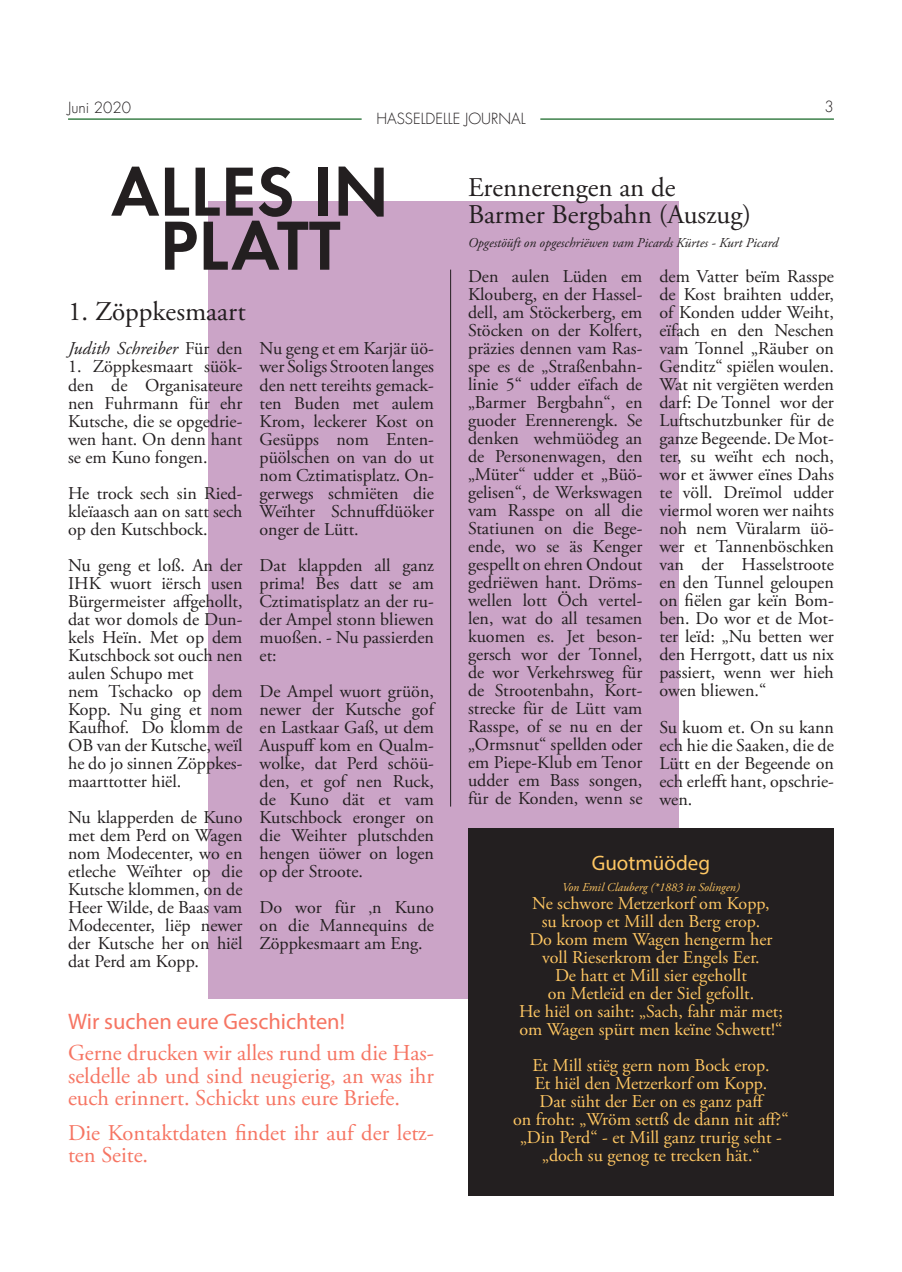
<style>
.page{position:relative;width:902px;height:1272px;background:#fff}
.page>*{position:absolute;margin:0;border:0;box-sizing:border-box;transform-origin:0 0}
.t1{font:72px "Futura TOT Dem";color:#231f20}
.t2{font:27px "Adobe Garamond Pro";color:#231f20}
.t3{font:22.65px "Adobe Garamond Pro";color:#f67563}
.t4{font:22.5px/22.5px "Adobe Garamond Pro";color:#f67563}
.t5{font:22.5px "Myriad Pro";color:#f67563}
.t6{font:21px "Myriad Pro";color:#ffc763}
.t7{font:18px/18px "Adobe Garamond Pro";color:#231f20;text-align:justify}
.t8{font:18px "Adobe Garamond Pro";color:#ffc763}
.t9{font:italic 18px "Adobe Garamond Pro";color:#231f20}
.t10{font:300 15px "Futura Com";color:#231f20}
.t11{font:italic 13.5px "Adobe Garamond Pro";color:#231f20}
.t12{font:italic 12px "Adobe Garamond Pro";color:#ffc763}
.s1{font-style:normal}
</style>
<div class="page">
<hr style="left:68px;top:118px;width:293px;height:2px;background:#3e814b">
<hr style="left:540px;top:118px;width:293px;height:2px;background:#3e814b">
<div style="left:208px;top:201px;width:471px;height:797px;background:#cba4c7"></div>
<hr style="left:450px;top:269px;width:1px;height:537px;background:#231f20">
<div style="left:468px;top:828px;width:365px;height:367px;background:#231f20"></div>
<p class="t10" style="left:68px;top:97px;width:65px">Juni 2020</p>
<p class="t10" style="left:376px;top:109px;width:151px">HASSELDELLE JOURNAL</p>
<p class="t10" style="left:824px;top:97px;width:11px">3</p>
<p class="t1" style="left:111px;top:148px;width:279px">ALLES IN</p>
<p class="t1" style="left:159px;top:202px;width:183px">PLATT</p>
<p class="t2" style="left:68px;top:295px;width:179px">1. Zöppkesmaart</p>
<p class="t9" style="left:68px;top:338px;width:176px">Judith Schreiber <span class="s1">Für den</span></p>
<p class="t7" style="left:68px;top:358px;width:176px">1. Zöppkesmaart süök&shy;den de Organisateure nen Fuhrmann für ehr Kutsche, die se opgedrie&shy;wen hant. On denn hant se em Kuno fongen.</p>
<p class="t7" style="left:68px;top:484px;width:176px">He trock sech sin Ried&shy;kleïaasch aan on satt sech op den Kutschbock.</p>
<p class="t7" style="left:68px;top:556px;width:176px">Nu geng et loß. An der IHK wuort iërsch usen Bürgermeister affgehollt, dat wor domols de Dun&shy;kels Heïn. Met op dem Kutschbock sot ouch nen aulen Schupo met</p>
<p class="t7" style="left:68px;top:682px;width:176px">nem Tschacko op dem Kopp. Nu ging et nom Kaufhof. Do klomm de OB van der Kutsche, weïl he do jo sinnen Zöppkes&shy;maarttotter hiël.</p>
<p class="t7" style="left:68px;top:808px;width:176px">Nu klapperden de Kuno met dem Perd on Wagen nom Modecenter, wo en etleche Weïhter op die Kutsche klommen, on de Heer Wilde, de Baas vam Modecenter, liëp newer der Kutsche her on hiël dat Perd am Kopp.</p>
<p class="t7" style="left:259px;top:340px;width:176px">Nu geng et em Karjär üö&shy;wer Soligs Strooten langes den nett tereihts gemack&shy;ten Buden met aulem Krom, leckerer Kost on Gesüpps nom Enten&shy;püölschen on van do ut nom Cztimatisplatz. On&shy;gerwegs schmiëten die Weïhter Schnuffdüöker onger de Lütt.</p>
<p class="t7" style="left:259px;top:556px;width:176px">Dat klappden all ganz prima! Bes datt se am Cztimatisplatz an der ru&shy;der Ampel stonn bliewen muoßen. - Nu passierden et:</p>
<p class="t7" style="left:259px;top:682px;width:176px">De Ampel wuort grüön, newer der Kutsche gof en Lastkaar Gaß, ut dem Auspuff kom en Qualm&shy;wolke, dat Perd schöü&shy;den, et gof nen Ruck, de Kuno dät et vam Kutschbock eronger on die Weihter plutschden hengen üöwer on logen op der Stroote.</p>
<p class="t7" style="left:259px;top:898px;width:176px">Do wor für ‚n Kuno on die Mannequins de Zöppkesmaart am Eng.</p>
<p class="t5" style="left:68px;top:1007px;width:278px">Wir suchen eure Geschichten!</p>
<p class="t3" style="left:68px;top:1039px;width:367px">Gerne drucken wir alles rund um die Has-</p>
<p class="t4" style="left:68px;top:1065px;width:367px">seldelle ab und sind neugierig, an was ihr euch erinnert. Schickt uns eure Briefe.</p>
<p class="t4" style="left:68px;top:1122px;width:367px">Die Kontaktdaten findet ihr auf der letz&shy;ten Seite.</p>
<p class="t2" style="left:468px;top:171px;width:209px">Erennerengen an de</p>
<p class="t2" style="left:468px;top:198px;width:284px">Barmer Bergbahn (Auszug)</p>
<p class="t11" style="left:468px;top:235px;width:312px">Opgestöüft on opgeschriëwen vam Picards Kürtes - Kurt Picard</p>
<p class="t7" style="left:468px;top:268px;width:176px">Den aulen Lüden em Klouberg, en der Hassel&shy;dell, am Stöckerberg, em Stöcken on der Kolfert, präzies dennen vam Ras&shy;spe es de „Straßenbahn&shy;linie 5“ udder eïfach de „Barmer Bergbahn“, en guoder Erennerengk. Se denken wehmüödeg an de Personenwagen, den „Müter“ udder et „Büö&shy;gelisen“, de Werkswagen vam Rasspe on all die Statiunen on die Bege&shy;ende, wo se äs Kenger gespellt on ehren Ondout gedriëwen hant. Dröms&shy;wellen lott Öch vertel&shy;len, wat do all tesamen kuomen es. Jet beson&shy;gersch wor der Tonnel, de wor Verkehrsweg für de Strootenbahn, Kort&shy;strecke für de Lütt vam Rasspe, of se nu en der „Ormsnut“ spellden oder em Piepe-Klub em Tenor udder em Bass songen, für de Konden, wenn se</p>
<p class="t7" style="left:659px;top:268px;width:176px">dem Vatter beïm Rasspe de Kost braihten udder, of Konden udder Weiht, eïfach en den Neschen vam Tonnel „Räuber on Genditz“ spiëlen woulen.<br>Wat nit vergiëten werden darf: De Tonnel wor der Luftschutzbunker für de ganze Begeende. De Mot&shy;ter, su weïht ech noch, wor et äwwer eïnes Dahs te völl. Dreïmol udder viermol woren wer naihts noh nem Vüralarm üö&shy;wer et Tannenböschken van der Hasselstroote en den Tunnel geloupen on fiëlen gar keïn Bom&shy;ben. Do wor et de Mot&shy;ter leïd: „Nu betten wer den Herrgott, datt us nix passiert, wenn wer hieh owen bliewen.“</p>
<p class="t7" style="left:659px;top:718px;width:176px">Su kuom et. On su kann ech hie die Saaken, die de Lütt en der Begeende on ech erlefft hant, opschrie&shy;wen.</p>
<p class="t6" style="left:591px;top:850px;width:120px">Guotmüödeg</p>
<p class="t12" style="left:562px;top:880px;width:179px">Von Emil Clauberg (*1883 in Solingen)</p>
<p class="t8" style="left:532px;top:892px;width:239px">Ne schwore Metzerkorf om Kopp,</p>
<p class="t8" style="left:541px;top:910px;width:220px">su kroop et Mill den Berg erop.</p>
<p class="t8" style="left:529px;top:928px;width:244px">Do kom mem Wagen hengerm her</p>
<p class="t8" style="left:542px;top:946px;width:219px">voll Rieserkrom der Engels Eer.</p>
<p class="t8" style="left:555px;top:964px;width:193px">De hatt et Mill sier egehollt</p>
<p class="t8" style="left:547px;top:982px;width:208px">on Metleïd en der Siel gefollt.</p>
<p class="t8" style="left:519px;top:1000px;width:265px">He hiël on saiht: „Sach, fahr mär met;</p>
<p class="t8" style="left:519px;top:1018px;width:264px">om Wagen spürt men keïne Schwett!“</p>
<p class="t8" style="left:532px;top:1054px;width:239px">Et Mill stiëg gern nom Bock erop.</p>
<p class="t8" style="left:534px;top:1072px;width:234px">Et hiël den Metzerkorf om Kopp.</p>
<p class="t8" style="left:539px;top:1090px;width:226px">Dat süht der Eer on es ganz paff</p>
<p class="t8" style="left:513px;top:1108px;width:277px">on froht: „Wröm settß de dann nit aff?“</p>
<p class="t8" style="left:520px;top:1126px;width:263px">„Din Perd“ - et Mill ganz trurig seht -</p>
<p class="t8" style="left:542px;top:1144px;width:219px">„doch su genog te trecken hät.“</p>
</div>
